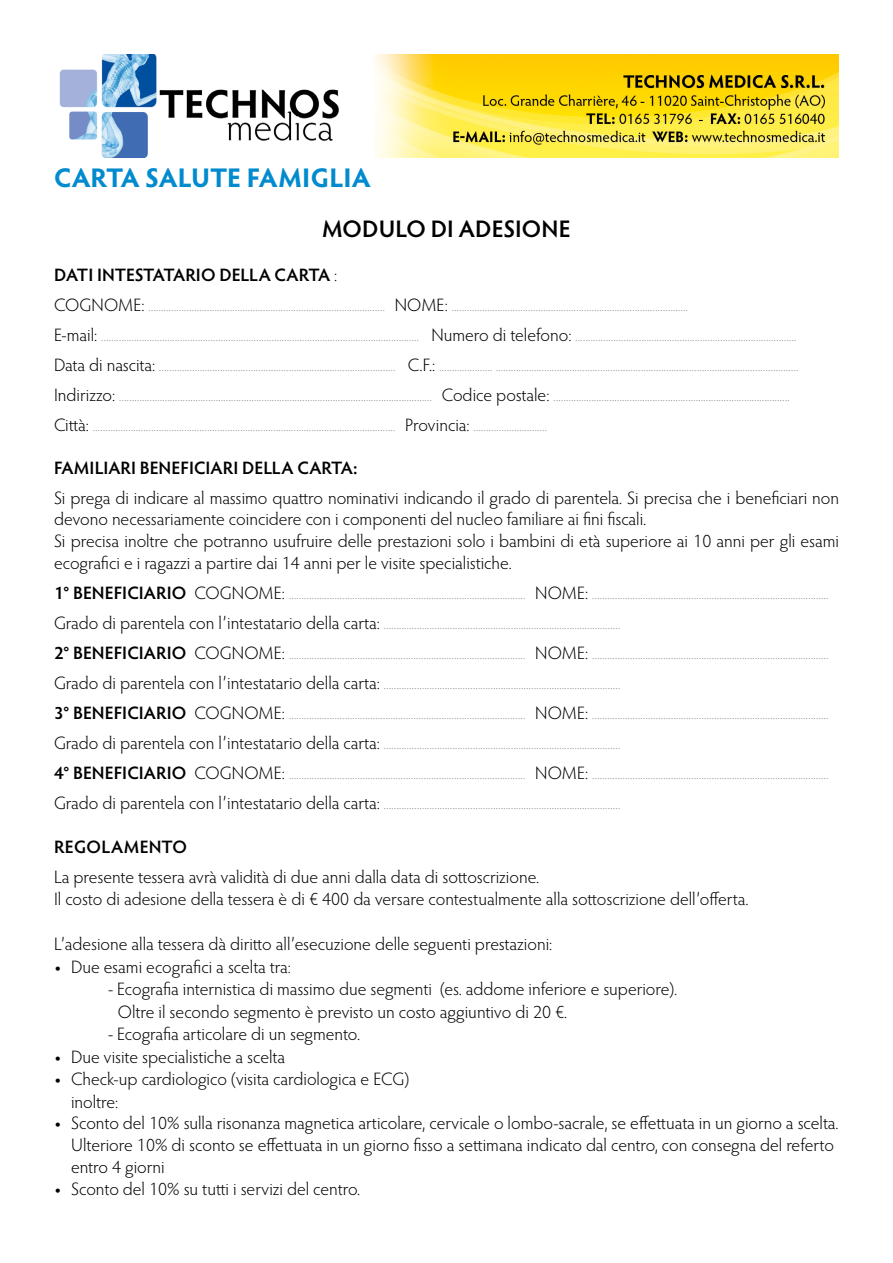
<style>
.page{position:relative;width:893px;height:1263px;background:#fff}
.page>*{position:absolute;margin:0;border:0;box-sizing:border-box;transform-origin:0 0}
.t1{font:700 27px "Hypatia Sans Pro";color:#008bce}
.t2{font:600 24px "Hypatia Sans Pro";letter-spacing:.01em;color:#000}
.t3{font:300 18px/21.6px "Hypatia Sans Pro";color:#000}
.t4{font:600 18px "Hypatia Sans Pro";color:#000}
.t5{font:300 12px "Hypatia Sans Pro";color:#666665}
.s1{font-weight:300}
.s2{font-size:18px;color:#000}
.s3{font-weight:600;font-size:18px;color:#000}
.s4{font-weight:600}
</style>
<div class="page">
<img style="left:59px;top:54px;width:280px;height:103px">
<img style="left:375px;top:54px;width:464px;height:103px">
<h1 class="t1" style="left:54px;top:159px;width:318px">CARTA SALUTE FAMIGLIA</h1>
<h2 class="t2" style="left:322px;top:213px;width:250px">MODULO DI ADESIONE</h2>
<h3 class="t4" style="left:54px;top:262px;width:285px">DATI INTESTATARIO DELLA CARTA <span class="s1">:</span></h3>
<p class="t5" style="left:54px;top:299px;width:635px"><span class="s2">COGNOME:</span> ............................................................................................. <span class="s2">NOME:</span> .............................................................................................</p>
<p class="t5" style="left:54px;top:329px;width:744px"><span class="s2">E-mail:</span> ............................................................................................................................. <span class="s2">Numero di telefono:</span> .......................................................................................</p>
<p class="t5" style="left:54px;top:359px;width:746px"><span class="s2">Data di nascita:</span> ............................................................................................. <span class="s2">C.F.:</span> ..................... .......................................................................................................................</p>
<p class="t5" style="left:54px;top:389px;width:737px"><span class="s2">Indirizzo:</span> ........................................................................................................................... <span class="s2">Codice postale:</span> .............................................................................................</p>
<p class="t5" style="left:54px;top:419px;width:494px"><span class="s2">Città:</span> ....................................................................................................................... <span class="s2">Provincia:</span> .............................</p>
<h3 class="t4" style="left:54px;top:455px;width:305px">FAMILIARI BENEFICIARI DELLA CARTA:</h3>
<p class="t3" style="left:54px;top:486px;width:787px">Si prega di indicare al massimo quattro nominativi indicando il grado di parentela. Si precisa che i beneficiari non devono necessariamente coincidere con i componenti del nucleo familiare ai fini fiscali.<br>Si precisa inoltre che potranno usufruire delle prestazioni solo i bambini di età superiore ai 10 anni per gli esami ecografici e i ragazzi a partire dai 14 anni per le visite specialistiche.</p>
<p class="t5" style="left:54px;top:587px;width:776px"><span class="s3">1° BENEFICIARIO</span> <span class="s2">COGNOME:</span> ............................................................................................. <span class="s2">NOME:</span> .............................................................................................</p>
<p class="t5" style="left:54px;top:617px;width:568px"><span class="s2">Grado di parentela con l’intestatario della carta:</span> .............................................................................................</p>
<p class="t5" style="left:54px;top:647px;width:776px"><span class="s3">2° BENEFICIARIO</span> <span class="s2">COGNOME:</span> ............................................................................................. <span class="s2">NOME:</span> .............................................................................................</p>
<p class="t5" style="left:54px;top:677px;width:568px"><span class="s2">Grado di parentela con l’intestatario della carta:</span> .............................................................................................</p>
<p class="t5" style="left:54px;top:707px;width:776px"><span class="s3">3° BENEFICIARIO</span> <span class="s2">COGNOME:</span> ............................................................................................. <span class="s2">NOME:</span> .............................................................................................</p>
<p class="t5" style="left:54px;top:737px;width:568px"><span class="s2">Grado di parentela con l’intestatario della carta:</span> .............................................................................................</p>
<p class="t5" style="left:54px;top:767px;width:776px"><span class="s3">4° BENEFICIARIO</span> <span class="s2">COGNOME:</span> ............................................................................................. <span class="s2">NOME:</span> .............................................................................................</p>
<p class="t5" style="left:54px;top:797px;width:568px"><span class="s2">Grado di parentela con l’intestatario della carta:</span> .............................................................................................</p>
<h3 class="t4" style="left:54px;top:834px;width:134px">REGOLAMENTO</h3>
<h3 class="t3" style="left:54px;top:865px;width:696px;line-height:22.5px">La presente tessera avrà validità di due anni dalla data di sottoscrizione.<br>Il costo di adesione della tessera è di € 400 da versare contestualmente alla sottoscrizione dell’offerta.</h3>
<h3 class="t3" style="left:54px;top:933px;width:500px">L’adesione alla tessera dà diritto all’esecuzione delle seguenti prestazioni:</h3>
<h3 class="t3" style="left:54px;top:955px;width:238px"><span class="s4">•</span> Due esami ecografici a scelta tra:</h3>
<h3 class="t3" style="left:118px;top:977px;width:561px;line-height:22.5px;text-indent:-10px">- Ecografia internistica di massimo due segmenti (es. addome inferiore e superiore).<br>Oltre il secondo segmento è previsto un costo aggiuntivo di 20 €.</h3>
<h3 class="t3" style="left:108px;top:1023px;width:254px">- Ecografia articolare di un segmento.</h3>
<h3 class="t3" style="left:54px;top:1045px;width:233px"><span class="s4">•</span> Due visite specialistiche a scelta</h3>
<h3 class="t3" style="left:71px;top:1067px;width:340px;line-height:22.5px;text-indent:-17px"><span class="s4">•</span> Check-up cardiologico (visita cardiologica e ECG) inoltre:</h3>
<p class="t3" style="left:71px;top:1112px;width:769px;text-indent:-17px"><span class="s4">•</span> Sconto del 10% sulla risonanza magnetica articolare, cervicale o lombo-sacrale, se effettuata in un giorno a scelta.<br>Ulteriore 10% di sconto se effettuata in un giorno fisso a settimana indicato dal centro, con consegna del referto entro 4 giorni</p>
<h3 class="t3" style="left:54px;top:1178px;width:308px"><span class="s4">•</span> Sconto del 10% su tutti i servizi del centro.</h3>
</div>
